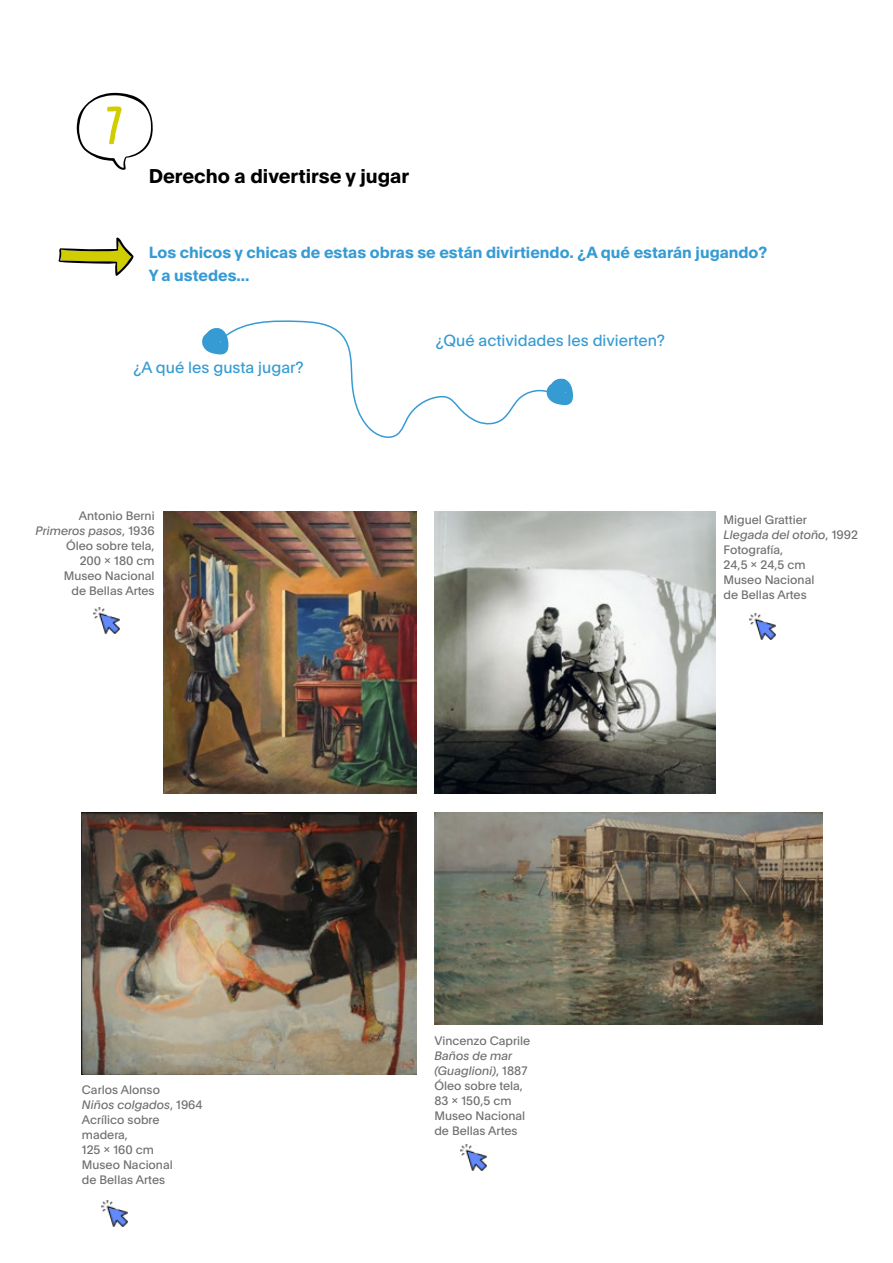
<style>
.page{position:relative;width:893px;height:1263px;background:#fff}
.page>*{position:absolute;margin:0;border:0;box-sizing:border-box;transform-origin:0 0}
.t1{font:50.4px "Something Looks Natural";color:#d0ce00}
.t2{font:700 19.5px "Plain";color:#000}
.t3{font:700 15.75px/22.5px "Plain";color:#369bd3}
.t4{font:15.75px "Plain";color:#369bd3}
.t5{font:12px/15px "Plain";color:#706f6f}
.s1{font-style:italic}
</style>
<div class="page">
<img style="left:94px;top:608px;width:25px;height:25px">
<img style="left:102px;top:1201px;width:26px;height:25px">
<img style="left:461px;top:1145px;width:25px;height:26px">
<img style="left:750px;top:613px;width:26px;height:26px">
<svg style="left:76px;top:92px;width:77px;height:78px"></svg>
<svg style="left:59px;top:238px;width:74px;height:38px"></svg>
<svg style="left:202px;top:320px;width:371px;height:118px"></svg>
<img style="left:82px;top:812px;width:335px;height:262px">
<img style="left:434px;top:812px;width:389px;height:213px">
<img style="left:434px;top:511px;width:281px;height:283px">
<img style="left:164px;top:511px;width:253px;height:283px">
<h1 class="t1" style="left:106px;top:96px;width:18px">7</h1>
<h2 class="t2" style="left:149px;top:162px;width:262px">Derecho a divertirse y jugar</h2>
<h3 class="t3" style="left:149px;top:241px;width:620px">Los chicos y chicas de estas obras se están divirtiendo. ¿A qué estarán jugando?<br>Y a ustedes...</h3>
<h3 class="t4" style="left:133px;top:356px;width:172px">¿A qué les gusta jugar?</h3>
<h3 class="t4" style="left:436px;top:329px;width:231px">¿Qué actividades les divierten?</h3>
<p class="t5" style="left:36px;top:508px;width:121px;text-align:right">Antonio Berni<br><span class="s1">Primeros pasos</span>, 1936<br>Óleo sobre tela,<br>200 × 180 cm<br>Museo Nacional<br>de Bellas Artes</p>
<p class="t5" style="left:82px;top:1082px;width:122px">Carlos Alonso<br><span class="s1">Niños colgados</span>, 1964<br>Acrílico sobre madera,<br>125 × 160 cm<br>Museo Nacional<br>de Bellas Artes</p>
<p class="t5" style="left:434px;top:1033px;width:97px">Vincenzo Caprile</p>
<p class="t5" style="left:434px;top:1048px;width:94px"><span class="s1">Baños de mar (Guaglioni)</span>, 1887<br>Óleo sobre tela,<br>83 × 150,5 cm<br>Museo Nacional de Bellas Artes</p>
<p class="t5" style="left:723px;top:512px;width:136px">Miguel Grattier<br><span class="s1">Llegada del otoño</span>, 1992<br>Fotografía,<br>24,5 × 24,5 cm<br>Museo Nacional<br>de Bellas Artes</p>
</div>
